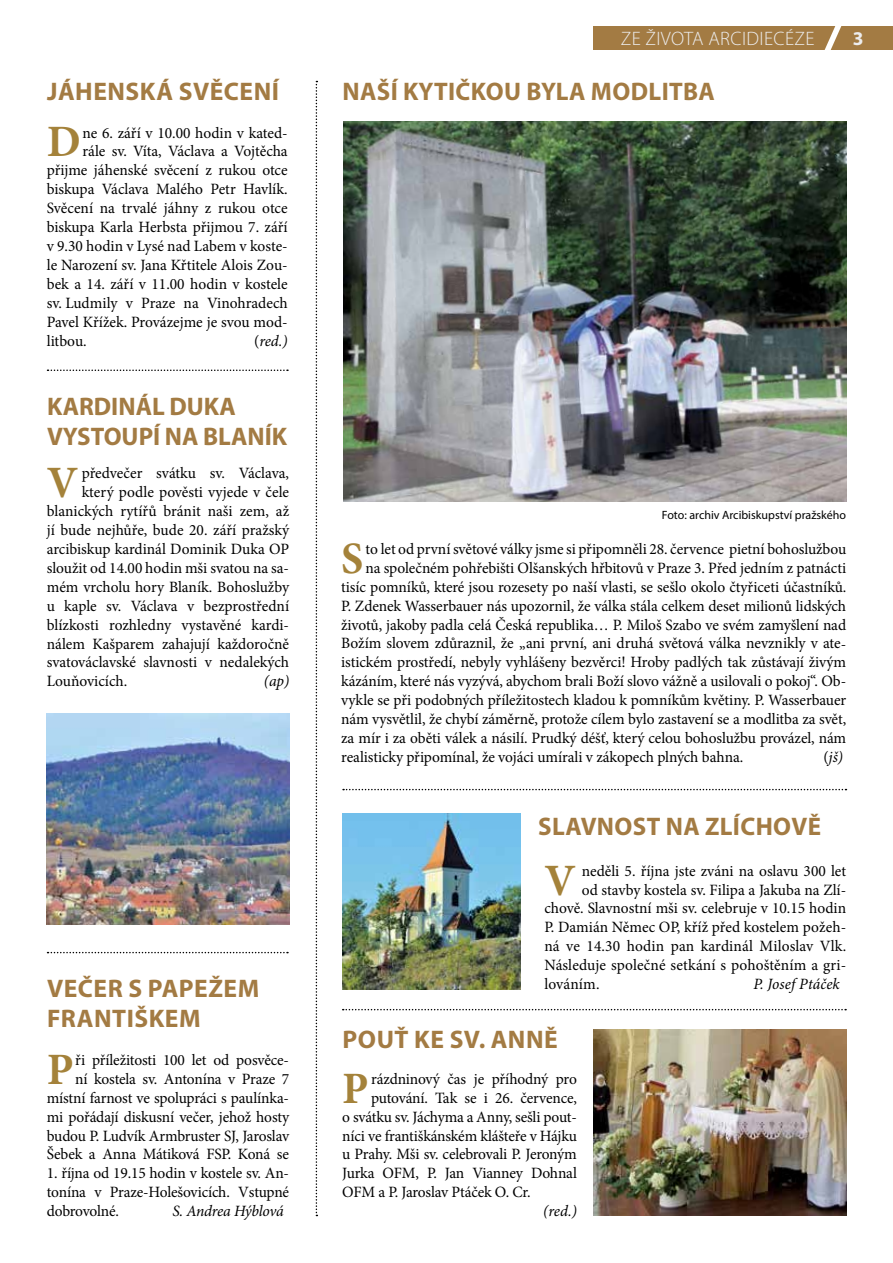
<style>
.page{position:relative;width:893px;height:1263px;background:#fff}
.page>*{position:absolute;margin:0;border:0;box-sizing:border-box;transform-origin:0 0}
.t1{font:700 44.85px "Minion Pro";color:#a4823a}
.t2{font:700 25.5px/30.6px "Myriad Pro";letter-spacing:.015em;color:#a37b43}
.t3{font:300 19.5px "Myriad Pro";letter-spacing:.02em;color:#ededee}
.t4{font:700 19.5px "Myriad Pro";color:#ededee}
.t5{font:15.75px/18.9px "Minion Pro";letter-spacing:-.005em;color:#000;text-align:right}
.t6{font:italic 15.75px "Minion Pro";letter-spacing:-.015em;color:#000}
.t7{font:italic 15.75px "Minion Pro";letter-spacing:.005em;color:#000}
.t8{font:12px "Myriad Pro";color:#000}
.s1{font-style:normal}
</style>
<div class="page">
<div style="left:593px;top:26px;width:300px;height:24px;background:#a37b43"></div>
<svg style="left:824px;top:26px;width:18px;height:24px"></svg>
<img style="left:343px;top:122px;width:503px;height:380px">
<img style="left:594px;top:1029px;width:252px;height:186px">
<img style="left:342px;top:814px;width:179px;height:176px">
<svg style="left:48px;top:369px;width:240px;height:2px"></svg>
<svg style="left:316px;top:81px;width:1px;height:1135px"></svg>
<img style="left:47px;top:713px;width:242px;height:211px">
<svg style="left:48px;top:952px;width:240px;height:1px"></svg>
<svg style="left:343px;top:789px;width:503px;height:1px"></svg>
<svg style="left:343px;top:1009px;width:503px;height:1px"></svg>
<h2 class="t2" style="left:47px;top:75px;width:234px">JÁHENSKÁ SVĚCENÍ</h2>
<h1 class="t1" style="left:47px;top:111px;width:36px">D</h1>
<p class="t5" style="left:82px;top:123px;width:207px">ne 6. září v 10.00 hodin v kated-</p>
<p class="t5" style="left:82px;top:142px;width:207px">rále sv. Víta, Václava a Vojtěcha</p>
<p class="t5" style="left:47px;top:161px;width:242px">přijme jáhenské svěcení z rukou otce</p>
<p class="t5" style="left:47px;top:180px;width:242px">biskupa Václava Malého Petr Havlík.</p>
<p class="t5" style="left:47px;top:199px;width:242px">Svěcení na trvalé jáhny z rukou otce</p>
<p class="t5" style="left:47px;top:218px;width:242px">biskupa Karla Herbsta přijmou 7. září</p>
<p class="t5" style="left:47px;top:237px;width:242px">v 9.30 hodin v Lysé nad Labem v koste-</p>
<p class="t5" style="left:47px;top:256px;width:242px">le Narození sv. Jana Křtitele Alois Zou-</p>
<p class="t5" style="left:47px;top:275px;width:242px">bek a 14. září v 11.00 hodin v kostele</p>
<p class="t5" style="left:47px;top:293px;width:242px">sv. Ludmily v Praze na Vinohradech</p>
<p class="t5" style="left:47px;top:312px;width:242px">Pavel Křížek. Provázejme je svou mod-</p>
<p class="t5" style="left:47px;top:331px;width:41px">litbou.</p>
<p class="t6" style="left:254px;top:330px;width:35px"><span class="s1">(</span>red.)</p>
<h2 class="t2" style="left:47px;top:390px;width:242px">KARDINÁL DUKA<br>VYSTOUPÍ NA BLANÍK</h2>
<h1 class="t1" style="left:47px;top:451px;width:33px">V</h1>
<p class="t5" style="left:82px;top:464px;width:209px">předvečer svátku sv. Václava,</p>
<p class="t5" style="left:82px;top:483px;width:209px">který podle pověsti vyjede v čele</p>
<p class="t5" style="left:47px;top:502px;width:244px">blanických rytířů bránit naši zem, až</p>
<p class="t5" style="left:47px;top:520px;width:244px">jí bude nejhůře, bude 20. září pražský</p>
<p class="t5" style="left:47px;top:539px;width:244px">arcibiskup kardinál Dominik Duka OP</p>
<p class="t5" style="left:47px;top:558px;width:244px">sloužit od 14.00 hodin mši svatou na sa-</p>
<p class="t5" style="left:47px;top:577px;width:244px">mém vrcholu hory Blaník. Bohoslužby</p>
<p class="t5" style="left:47px;top:596px;width:244px">u kaple sv. Václava v bezprostřední</p>
<p class="t5" style="left:47px;top:615px;width:244px">blízkosti rozhledny vystavěné kardi-</p>
<p class="t5" style="left:47px;top:634px;width:244px">nálem Kašparem zahajují každoročně</p>
<p class="t5" style="left:47px;top:653px;width:244px">svatováclavské slavnosti v nedalekých</p>
<p class="t5" style="left:47px;top:672px;width:82px">Louňovicích.</p>
<p class="t6" style="left:264px;top:670px;width:27px">(ap)</p>
<h2 class="t2" style="left:47px;top:972px;width:214px">VEČER S PAPEŽEM<br>FRANTIŠKEM</h2>
<h1 class="t1" style="left:47px;top:1038px;width:28px">P</h1>
<p class="t5" style="left:47px;top:1050px;width:244px">ři příležitosti 100 let od posvěce-<br>ní kostela sv. Antonína v Praze 7 místní farnost ve spolupráci s paulínka&shy;mi pořádají diskusní večer, jehož hosty budou P. Ludvík Armbruster SJ, Jaroslav Šebek a Anna Mátiková FSP. Koná se</p>
<p class="t5" style="left:47px;top:1164px;width:244px;text-align:justify">1. října od 19.15 hodin v kostele sv. An&shy;tonína v Praze-Holešovicích. Vstupné dobrovolné.</p>
<p class="t6" style="left:172px;top:1200px;width:113px">S. Andrea Hýblová</p>
<p class="t3" style="left:621px;top:27px;width:195px">ZE ŽIVOTA ARCIDIECÉZE</p>
<p class="t4" style="left:853px;top:26px;width:12px">3</p>
<h2 class="t2" style="left:343px;top:75px;width:374px">NAŠÍ KYTIČKOU BYLA MODLITBA</h2>
<p class="t8" style="left:662px;top:508px;width:186px">Foto: archiv Arcibiskupství pražského</p>
<h1 class="t1" style="left:341px;top:527px;width:24px">S</h1>
<p class="t5" style="left:365px;top:539px;width:482px">to let od první světové války jsme si připomněli 28. července pietní bohoslužbou</p>
<p class="t5" style="left:365px;top:558px;width:482px">na společném pohřebišti Olšanských hřbitovů v Praze 3. Před jedním z patnácti</p>
<p class="t5" style="left:341px;top:577px;width:506px">tisíc pomníků, které jsou rozesety po naší vlasti, se sešlo okolo čtyřiceti účastníků.</p>
<p class="t5" style="left:341px;top:596px;width:506px">P. Zdenek Wasserbauer nás upozornil, že válka stála celkem deset milionů lidských</p>
<p class="t5" style="left:341px;top:615px;width:506px">životů, jakoby padla celá Česká republika… P. Miloš Szabo ve svém zamyšlení nad</p>
<p class="t5" style="left:341px;top:634px;width:506px">Božím slovem zdůraznil, že „ani první, ani druhá světová válka nevznikly v ate-</p>
<p class="t5" style="left:341px;top:653px;width:506px">istickém prostředí, nebyly vyhlášeny bezvěrci! Hroby padlých tak zůstávají živým</p>
<p class="t5" style="left:341px;top:672px;width:506px">kázáním, které nás vyzývá, abychom brali Boží slovo vážně a usilovali o pokoj“. Ob-</p>
<p class="t5" style="left:341px;top:691px;width:506px">vykle se při podobných příležitostech kladou k pomníkům květiny. P. Wasserbauer</p>
<p class="t5" style="left:341px;top:710px;width:506px">nám vysvětlil, že chybí záměrně, protože cílem bylo zastavení se a modlitba za svět,</p>
<p class="t5" style="left:341px;top:729px;width:506px">za mír i za oběti válek a násilí. Prudký déšť, který celou bohoslužbu provázel, nám</p>
<p class="t5" style="left:341px;top:748px;width:403px">realisticky připomínal, že vojáci umírali v zákopech plných bahna.</p>
<p class="t6" style="left:823px;top:746px;width:21px"><span class="s1">(</span>jš)</p>
<h2 class="t2" style="left:538px;top:810px;width:284px">SLAVNOST NA ZLÍCHOVĚ</h2>
<h1 class="t1" style="left:544px;top:848px;width:33px">V</h1>
<p class="t5" style="left:582px;top:861px;width:266px">neděli 5. října jste zváni na oslavu 300 let</p>
<p class="t5" style="left:582px;top:880px;width:266px">od stavby kostela sv. Filipa a Jakuba na Zlí-</p>
<p class="t5" style="left:544px;top:899px;width:303px">chově. Slavnostní mši sv. celebruje v 10.15 hodin</p>
<p class="t5" style="left:544px;top:918px;width:303px">P. Damián Němec OP, kříž před kostelem požeh-</p>
<p class="t5" style="left:544px;top:937px;width:303px">ná ve 14.30 hodin pan kardinál Miloslav Vlk.</p>
<p class="t5" style="left:544px;top:956px;width:303px">Následuje společné setkání s pohoštěním a gri-</p>
<p class="t5" style="left:544px;top:975px;width:57px">lováním.</p>
<p class="t7" style="left:753px;top:973px;width:88px">P. Josef Ptáček</p>
<h2 class="t2" style="left:343px;top:1023px;width:217px">POUŤ KE SV. ANNĚ</h2>
<h1 class="t1" style="left:342px;top:1057px;width:28px">P</h1>
<p class="t5" style="left:371px;top:1069px;width:207px">rázdninový čas je příhodný pro</p>
<p class="t5" style="left:371px;top:1088px;width:207px">putování. Tak se i 26. července,</p>
<p class="t5" style="left:342px;top:1107px;width:236px">o svátku sv. Jáchyma a Anny, sešli pout-</p>
<p class="t5" style="left:342px;top:1126px;width:236px">níci ve františkánském klášteře v Hájku</p>
<p class="t5" style="left:342px;top:1145px;width:236px">u Prahy. Mši sv. celebrovali P. Jeroným</p>
<p class="t5" style="left:342px;top:1164px;width:236px">Jurka OFM, P. Jan Vianney Dohnal</p>
<p class="t5" style="left:342px;top:1183px;width:190px">OFM a P. Jaroslav Ptáček O. Cr.</p>
<p class="t6" style="left:543px;top:1200px;width:35px">(red.)</p>
</div>
